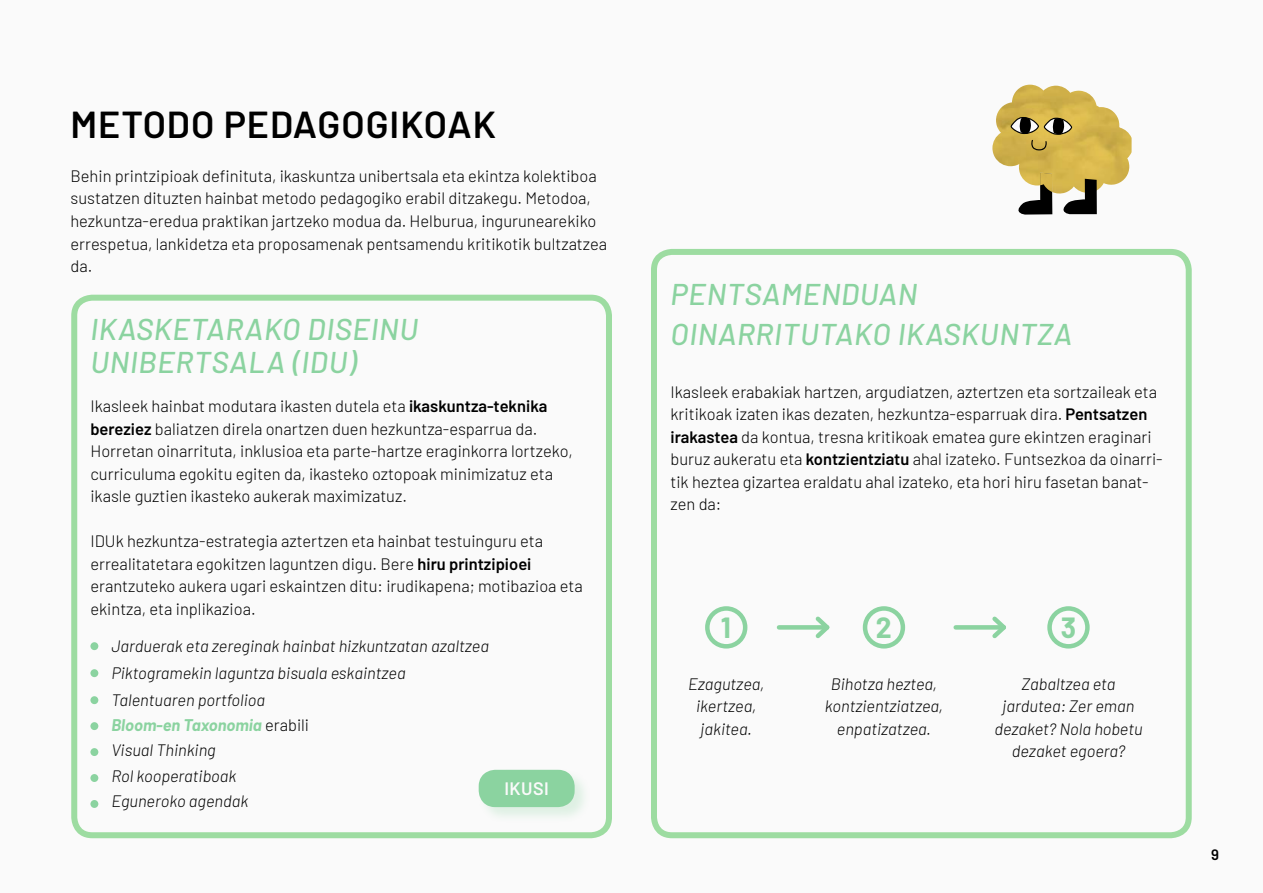
<style>
.page{position:relative;width:1263px;height:893px;background:#fafafa}
.page>*{position:absolute;margin:0;border:0;box-sizing:border-box;transform-origin:0 0}
.t1{font:600 37.5px "Barlow";letter-spacing:.025em;color:#000}
.t2{font:italic 500 30px/33px "Barlow";letter-spacing:.025em;color:#8bd3a0}
.t3{font:700 28.5px "Barlow";color:#8bd3a0}
.t4{font:600 18px "Barlow";letter-spacing:.025em;color:#fafafa}
.t5{font:300 16.5px/22.5px "Barlow";color:#000}
.t6{font:italic 300 16.5px/22.5px "Barlow";color:#000;text-align:center}
.t7{font:600 15px "Barlow";color:#000}
.s1{font-weight:600}
.s2{font-weight:700;color:#8bd3a0}
.s3{font-style:normal}
</style>
<div class="page">
<div style="left:779px;top:625px;width:48px;height:5px;background:#8bd3a0"></div>
<svg style="left:811px;top:616px;width:19px;height:23px"></svg>
<div style="left:956px;top:625px;width:48px;height:5px;background:#8bd3a0"></div>
<svg style="left:988px;top:616px;width:18px;height:23px"></svg>
<div style="left:705px;top:606px;width:42px;height:43px;border:4px solid #8bd3a0;border-radius:50%"></div>
<div style="left:863px;top:606px;width:42px;height:43px;border:4px solid #8bd3a0;border-radius:50%"></div>
<div style="left:1047px;top:606px;width:43px;height:43px;border:4px solid #8bd3a0;border-radius:50%"></div>
<div style="left:477px;top:768px;width:114px;height:54px;background:#8bd3a0;opacity:.25"></div>
<div style="left:483px;top:774px;width:87px;height:29px;background:#8bd3a0;border-radius:12px"></div>
<div style="left:479px;top:770px;width:96px;height:37px;border:9px solid #8bd3a0;border-radius:12px"></div>
<div style="left:90px;top:642px;width:8px;height:8px;background:#8bd3a0;border-radius:50%"></div>
<div style="left:90px;top:669px;width:8px;height:8px;background:#8bd3a0;border-radius:50%"></div>
<div style="left:90px;top:696px;width:8px;height:8px;background:#8bd3a0;border-radius:50%"></div>
<div style="left:90px;top:722px;width:8px;height:8px;background:#8bd3a0;border-radius:50%"></div>
<div style="left:90px;top:748px;width:8px;height:8px;background:#8bd3a0;border-radius:50%"></div>
<div style="left:90px;top:774px;width:8px;height:8px;background:#8bd3a0;border-radius:50%"></div>
<div style="left:90px;top:800px;width:8px;height:8px;background:#8bd3a0;border-radius:50%"></div>
<div style="left:71px;top:295px;width:541px;height:543px;border:6px solid #9ddca1;border-radius:18px"></div>
<div style="left:651px;top:249px;width:541px;height:589px;border:6px solid #9ddca1;border-radius:18px"></div>
<img style="left:992px;top:85px;width:139px;height:105px">
<svg style="left:1011px;top:117px;width:61px;height:33px;background:#a99450"></svg>
<svg style="left:1012px;top:173px;width:85px;height:42px"></svg>
<h1 class="t1" style="left:70px;top:97px;width:427px">METODO PEDAGOGIKOAK</h1>
<p class="t5" style="left:70px;top:164px;width:538px">Behin printzipioak definituta, ikaskuntza unibertsala eta ekintza kolektiboa sustatzen dituzten hainbat metodo pedagogiko erabil ditzakegu. Metodoa, hezkuntza-eredua praktikan jartzeko modua da. Helburua, ingurunearekiko errespetua, lankidetza eta proposamenak pentsamendu kritikotik bultzatzea da.</p>
<h2 class="t2" style="left:90px;top:310px;width:329px">IKASKETARAKO DISEINU<br>UNIBERTSALA (IDU)</h2>
<p class="t5" style="left:90px;top:394px;width:484px">Ikasleek hainbat modutara ikasten dutela eta <span class="s1">ikaskuntza-teknika bereziez</span> baliatzen direla onartzen duen hezkuntza-esparrua da.<br>Horretan oinarrituta, inklusioa eta parte-hartze eraginkorra lortzeko, curriculuma egokitu egiten da, ikasteko oztopoak minimizatuz eta ikasle guztien ikasteko aukerak maximizatuz.</p>
<p class="t5" style="left:90px;top:529px;width:494px">IDUk hezkuntza-estrategia aztertzen eta hainbat testuinguru eta errealitatetara egokitzen laguntzen digu. Bere <span class="s1">hiru printzipioei </span>erantzuteko aukera ugari eskaintzen ditu: irudikapena; motibazioa eta ekintza, eta inplikazioa.</p>
<p class="t6" style="left:111px;top:632px;width:379px;line-height:27px;text-align:left">Jarduerak eta zereginak hainbat hizkuntzatan azaltzea<br>Piktogramekin laguntza bisuala eskaintzea</p>
<p class="t6" style="left:111px;top:711px;width:199px;line-height:25.5px;text-align:left"><span class="s2">Bloom-en Taxonomia</span> <span class="s3">erabili<br></span>Visual Thinking<br>Rol kooperatiboak</p>
<p class="t6" style="left:111px;top:688px;width:155px">Talentuaren portfolioa</p>
<p class="t6" style="left:111px;top:788px;width:138px">Eguneroko agendak</p>
<p class="t4" style="left:504px;top:775px;width:46px">IKUSI</p>
<h2 class="t2" style="left:670px;top:271px;width:403px;line-height:40.5px">PENTSAMENDUAN<br>OINARRITUTAKO IKASKUNTZA</h2>
<p class="t5" style="left:670px;top:379px;width:494px">Ikasleek erabakiak hartzen, argudiatzen, aztertzen eta sortzaileak eta kritikoak izaten ikas dezaten, hezkuntza-esparruak dira. <span class="s1">Pentsatzen irakastea</span> da kontua, tresna kritikoak ematea gure ekintzen eraginari buruz aukeratu eta <span class="s1">kontzientziatu</span> ahal izateko. Funtsezkoa da oinarri&shy;tik heztea gizartea eraldatu ahal izateko, eta hori hiru fasetan banat&shy;zen da:</p>
<h3 class="t3" style="left:721px;top:606px;width:12px">1</h3>
<h3 class="t3" style="left:876px;top:606px;width:17px">2</h3>
<h3 class="t3" style="left:1061px;top:606px;width:17px">3</h3>
<p class="t6" style="left:688px;top:671px;width:78px">Ezagutzea, ikertzea, jakitea.</p>
<p class="t6" style="left:825px;top:671px;width:120px">Bihotza heztea, kontzientziatzea, enpatizatzea.</p>
<p class="t6" style="left:994px;top:671px;width:150px">Zabaltzea eta jardutea: Zer eman dezaket? Nola hobetu dezaket egoera?</p>
<p class="t7" style="left:1211px;top:843px;width:9px">9</p>
</div>
